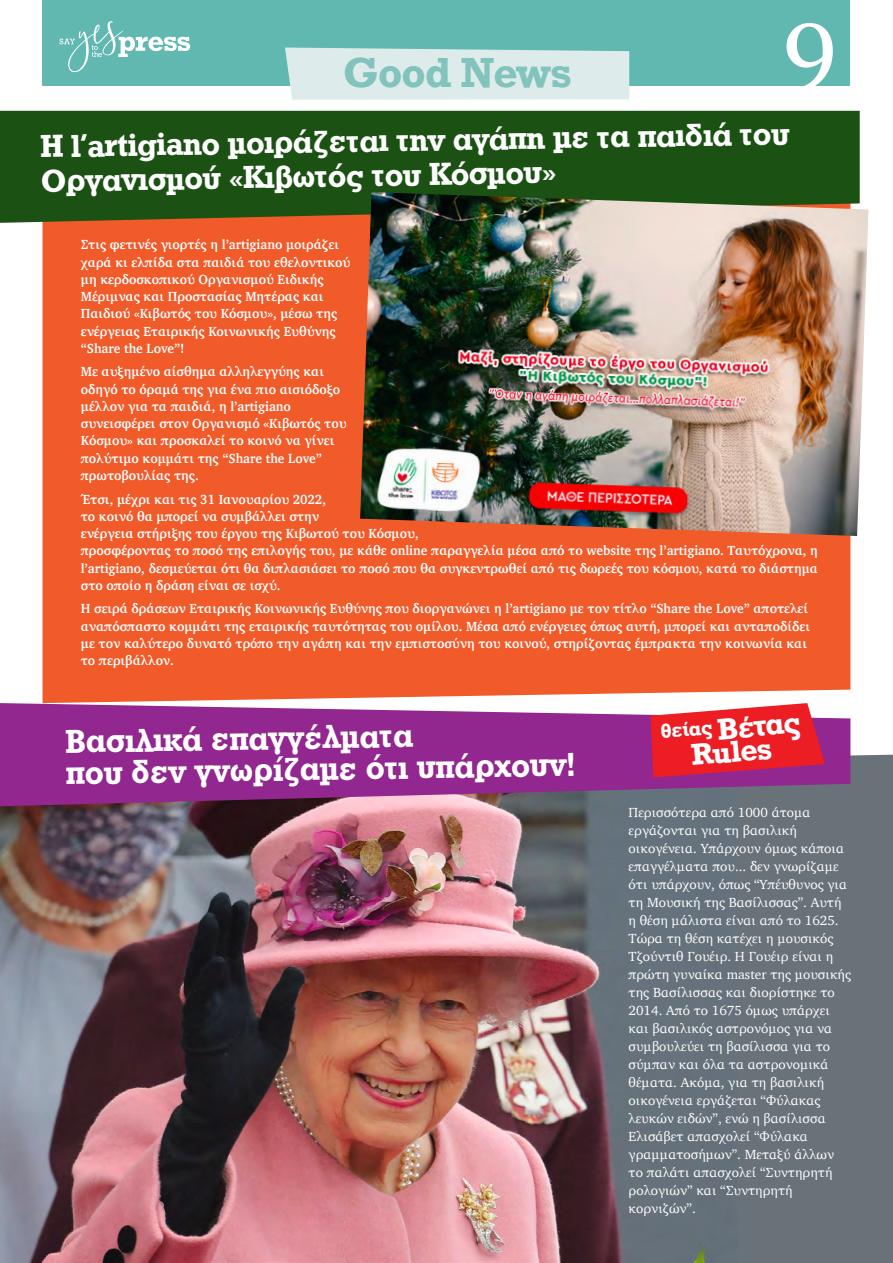
<style>
.page{position:relative;width:893px;height:1263px;background:#fff}
.page>*{position:absolute;margin:0;border:0;box-sizing:border-box;transform-origin:0 0}
.t1{font:97.5px "Georgia";color:#fff}
.t2{font:700 39.6px "Rockwell";letter-spacing:-.02em;color:#82c3bd}
.t3{font:34.5px/31.5px "UB Rockwell Bold";color:#fff}
.t4{font:33px/34.5px "UB Rockwell Bold";color:#fff}
.t5{font:700 28.35px/23.5px "Rockwell";color:#fff}
.t6{font:700 18.9px "Rockwell";color:#fff}
.t7{font:700 13.5px/17.2px "Charter";color:#fff;scale:.94 1}
.t8{font:13.5px/18px "Charter";color:#fff}
</style>
<div class="page">
<div style="left:43px;top:0;width:807px;height:85px;background:#61b8b0"></div>
<svg style="left:60px;top:21px;width:130px;height:51px"></svg>
<div style="left:737px;top:755px;width:156px;height:508px;background:#697279"></div>
<img style="left:0;top:806px;width:737px;height:457px">
<div style="left:43px;top:223px;width:807px;height:480px;background:#f15a29"></div>
<svg style="left:0;top:703px;width:850px;height:103px;background:#953c92"></svg>
<div style="left:0;top:111px;width:860px;height:112px;background:#1b5213"></div>
<div style="left:285px;top:48px;width:344px;height:52px;background:#ddecea"></div>
<img style="left:360px;top:192px;width:508px;height:344px">
<svg style="left:650px;top:703px;width:175px;height:74px;background:#e43345"></svg>
<h2 class="t2" style="left:343px;top:47px;width:230px">Good Νews</h2>
<h1 class="t1" style="left:782px;top:-29px;width:57px">9</h1>
<h3 class="t4" style="left:40px;top:129px;width:750px;rotate:-1deg">Η l’artigiano μοιράζεται την αγάπη με τα παιδιά του<br>Οργανισμού «Κιβωτός του Κόσμου»</h3>
<p class="t7" style="left:81px;top:236px;width:288px">Στις φετινές γιορτές η l’artigiano μοιράζει χαρά κι ελπίδα στα παιδιά του εθελοντικού μη κερδοσκοπικού Οργανισμού Ειδικής Μέριμνας και Προστασίας Μητέρας και Παιδιού «Κιβωτός του Κόσμου», μέσω της ενέργειας Εταιρικής Κοινωνικής Ευθύνης “Share the Love”!</p>
<p class="t7" style="left:81px;top:363px;width:284px">Με αυξημένο αίσθημα αλληλεγγύης και οδηγό το όραμά της για ένα πιο αισιόδοξο μέλλον για τα παιδιά, η l’artigiano συνεισφέρει στον Οργανισμό «Κιβωτός του Κόσμου» και προσκαλεί το κοινό να γίνει πολύτιμο κομμάτι της “Share the Love” πρωτοβουλίας της.</p>
<p class="t7" style="left:81px;top:490px;width:786px">Έτσι, μέχρι και τις 31 Ιανουαρίου 2022,<br>το κοινό θα μπορεί να συμβάλλει στην<br>ενέργεια στήριξης του έργου της Κιβωτού του Κόσμου,<br>προσφέροντας το ποσό της επιλογής του, με κάθε online παραγγελία μέσα από το website της l’artigiano. Ταυτόχρονα, η l’artigiano, δεσμεύεται ότι θα διπλασιάσει το ποσό που θα συγκεντρωθεί από τις δωρεές του κόσμου, κατά το διάστημα στο οποίο η δράση είναι σε ισχύ.</p>
<p class="t7" style="left:81px;top:600px;width:777px">Η σειρά δράσεων Εταιρικής Κοινωνικής Ευθύνης που διοργανώνει η l’artigiano με τον τίτλο “Share the Love” αποτελεί αναπόσπαστο κομμάτι της εταιρικής ταυτότητας του ομίλου. Μέσα από ενέργειες όπως αυτή, μπορεί και ανταποδίδει με τον καλύτερο δυνατό τρόπο την αγάπη και την εμπιστοσύνη του κοινού, στηρίζοντας έμπρακτα την κοινωνία και το περιβάλλον.</p>
<h3 class="t3" style="left:65px;top:725px;width:511px;rotate:-1deg">Βασιλικά επαγγέλματα<br>που δεν γνωρίζαμε ότι υπάρχουν!</h3>
<h3 class="t5" style="left:688px;top:719px;width:112px;text-indent:28px;rotate:-5deg">Βέτας<br>Rules</h3>
<h3 class="t6" style="left:660px;top:718px;width:53px;rotate:-4deg">θείας</h3>
<p class="t8" style="left:629px;top:804px;width:224px">Περισσότερα από 1000 άτομα εργάζονται για τη βασιλική οικογένεια. Υπάρχουν όμως κάποια επαγγέλματα που... δεν γνωρίζαμε ότι υπάρχουν, όπως “Υπέυθυνος για τη Μουσική της Βασίλισσας”. Αυτή η θέση μάλιστα είναι από το 1625.<br>Τώρα τη θέση κατέχει η μουσικός<br>Τζούντιθ Γουέιρ. Η Γουέιρ είναι η πρώτη γυναίκα master της μουσικής της Βασίλισσας και διορίστηκε το<br>2014. Από το 1675 όμως υπάρχει και βασιλικός αστρονόμος για να συμβουλεύει τη βασίλισσα για το σύμπαν και όλα τα αστρονομικά θέματα. Ακόμα, για τη βασιλική οικογένεια εργάζεται “Φύλακας λευκών ειδών”, ενώ η βασίλισσα<br>Ελισάβετ απασχολεί “Φύλακα γραμματοσήμων”. Μεταξύ άλλων το παλάτι απασχολεί “Συντηρητή ρολογιών” και “Συντηρητή κορνιζών”.</p>
</div>
